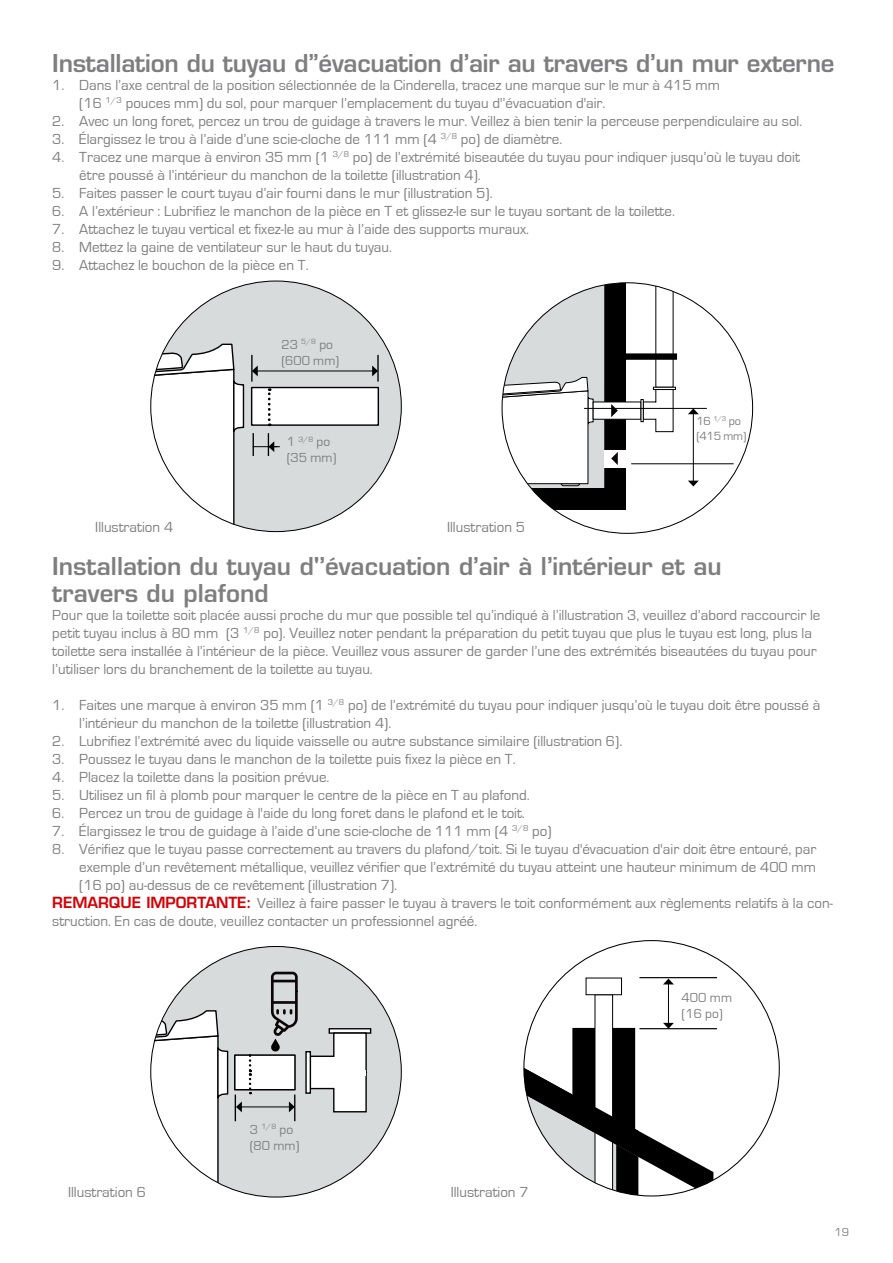
<style>
.page{position:relative;width:893px;height:1263px;background:#fff}
.page>*{position:absolute;margin:0;border:0;box-sizing:border-box;transform-origin:0 0}
.t1{font:600 24px/27px "Eurostile";color:#7e7e80}
.t2{font:15px/18px "Eurostile";color:#7e7e80}
.t3{font:13.5px/16.2px "Eurostile";color:#7e7e80}
.t4{font:12.15px/14.5px "Eurostile";letter-spacing:-.025em;color:#7e7e80}
.t5{font:12px "Eurostile";color:#818084}
.s1{font-weight:600;color:#d70006}
</style>
<div class="page">
<svg style="left:530px;top:488px;width:96px;height:22px;background:#1d1d1d"></svg>
<div style="left:653px;top:387px;width:23px;height:3px;background:#fff;border:1px solid #000"></div>
<svg style="left:642px;top:283px;width:32px;height:149px"></svg>
<div style="left:641px;top:399px;width:3px;height:23px;background:#fff;border:1px solid #000"></div>
<svg style="left:626px;top:354px;width:51px;height:6px"></svg>
<svg style="left:502px;top:283px;width:124px;height:205px"></svg>
<div style="left:151px;top:281px;width:250px;height:251px;background:#d8dbdc;border-radius:50%"></div>
<svg style="left:151px;top:284px;width:94px;height:245px"></svg>
<div style="left:251px;top:387px;width:128px;height:39px;background:#fff;border:1px solid #000"></div>
<div style="left:151px;top:946px;width:250px;height:251px;background:#d8dbdc;border-radius:50%"></div>
<svg style="left:151px;top:955px;width:78px;height:234px"></svg>
<svg style="left:367px;top:1028px;width:4px;height:6px"></svg>
<div style="left:234px;top:1054px;width:62px;height:36px;background:#fff;border:2px solid #000"></div>
<svg style="left:249px;top:1054px;width:2px;height:40px"></svg>
<hr style="left:251px;top:355px;width:2px;height:27px;background:#000">
<hr style="left:377px;top:355px;width:2px;height:27px;background:#000">
<svg style="left:268px;top:388px;width:3px;height:38px"></svg>
<svg style="left:253px;top:433px;width:27px;height:23px"></svg>
<hr style="left:257px;top:371px;width:116px;height:1px;background:#000">
<svg style="left:252px;top:365px;width:6px;height:11px"></svg>
<svg style="left:372px;top:365px;width:6px;height:11px"></svg>
<hr style="left:631px;top:463px;width:103px;height:1px;background:#000">
<hr style="left:584px;top:408px;width:123px;height:1px;background:#000">
<hr style="left:693px;top:413px;width:1px;height:68px;background:#000">
<svg style="left:688px;top:408px;width:11px;height:6px"></svg>
<svg style="left:688px;top:481px;width:11px;height:5px"></svg>
<hr style="left:241px;top:1106px;width:49px;height:1px;background:#000">
<svg style="left:235px;top:1094px;width:7px;height:27px"></svg>
<svg style="left:271px;top:972px;width:96px;height:149px"></svg>
<div style="left:298px;top:978px;width:36px;height:24px;background:#d8dbdc"></div>
<div style="left:345px;top:1070px;width:20px;height:5px;background:#fff"></div>
<div style="left:335px;top:1057px;width:19px;height:31px;background:#fff"></div>
<hr style="left:639px;top:977px;width:78px;height:1px;background:#000">
<hr style="left:639px;top:1028px;width:78px;height:1px;background:#000">
<svg style="left:524px;top:940px;width:189px;height:256px"></svg>
<h1 class="t1" style="left:52px;top:49px;width:784px">Installation du tuyau d’’évacuation d’air au travers d’un mur externe</h1>
<p class="t2" style="left:79px;top:76px;width:642px;text-indent:-27px">1. Dans l’axe central de la position sélectionnée de la Cinderella, tracez une marque sur le mur à 415 mm (16 <sup>1/3</sup> pouces mm) du sol, pour marquer l’emplacement du tuyau d'’évacuation d'air.</p>
<p class="t2" style="left:52px;top:112px;width:752px">2. Avec un long foret, percez un trou de guidage à travers le mur. Veillez à bien tenir la perceuse perpendiculaire au sol.</p>
<p class="t2" style="left:52px;top:130px;width:512px">3. Élargissez le trou à l’aide d’une scie-cloche de 111 mm (4 <sup>3/8</sup> po) de diamètre.</p>
<p class="t2" style="left:79px;top:148px;width:722px;text-indent:-27px">4. Tracez une marque à environ 35 mm (1 <sup>3/8</sup> po) de l’extrémité biseautée du tuyau pour indiquer jusqu’où le tuyau doit être poussé à l’intérieur du manchon de la toilette (illustration 4).</p>
<p class="t2" style="left:52px;top:184px;width:442px">5. Faites passer le court tuyau d’air fourni dans le mur (illustration 5).</p>
<p class="t2" style="left:52px;top:202px;width:624px">6. A l’extérieur : Lubrifiez le manchon de la pièce en T et glissez-le sur le tuyau sortant de la toilette.</p>
<p class="t2" style="left:52px;top:220px;width:478px">7. Attachez le tuyau vertical et fixez-le au mur à l’aide des supports muraux.</p>
<p class="t2" style="left:52px;top:238px;width:341px">8. Mettez la gaine de ventilateur sur le haut du tuyau.</p>
<p class="t2" style="left:52px;top:256px;width:258px">9. Attachez le bouchon de la pièce en T.</p>
<p class="t3" style="left:281px;top:337px;width:59px">23 <sup>5/8</sup> po (600 mm)</p>
<p class="t3" style="left:287px;top:434px;width:51px">1 <sup>3/8</sup> po (35 mm)</p>
<p class="t4" style="left:696px;top:414px;width:52px">16 <sup>1/3</sup> po (415 mm)</p>
<p class="t2" style="left:447px;top:519px;width:79px">Illustration 5</p>
<h1 class="t1" style="left:52px;top:552px;width:671px">Installation du tuyau d'’évacuation d’air à l’intérieur et au travers du plafond</h1>
<p class="t2" style="left:52px;top:606px;width:770px">Pour que la toilette soit placée aussi proche du mur que possible tel qu’indiqué à l’illustration 3, veuillez d’abord raccourcir le petit tuyau inclus à 80 mm (3 <sup>1/8</sup> po). Veuillez noter pendant la préparation du petit tuyau que plus le tuyau est long, plus la toilette sera installée à l’intérieur de la pièce. Veuillez vous assurer de garder l’une des extrémités biseautées du tuyau pour l’utiliser lors du branchement de la toilette au tuyau.</p>
<p class="t2" style="left:79px;top:696px;width:742px;text-indent:-27px">1. Faites une marque à environ 35 mm (1 <sup>3/8</sup> po) de l’extrémité du tuyau pour indiquer jusqu’où le tuyau doit être poussé à l’intérieur du manchon de la toilette (illustration 4).</p>
<p class="t2" style="left:52px;top:732px;width:571px">2. Lubrifiez l’extrémité avec du liquide vaisselle ou autre substance similaire (illustration 6).</p>
<p class="t2" style="left:52px;top:750px;width:465px">3. Poussez le tuyau dans le manchon de la toilette puis fixez la pièce en T.</p>
<p class="t2" style="left:52px;top:768px;width:279px">4. Placez la toilette dans la position prévue.</p>
<p class="t2" style="left:52px;top:786px;width:479px">5. Utilisez un fil à plomb pour marquer le centre de la pièce en T au plafond.</p>
<p class="t2" style="left:52px;top:804px;width:474px">6. Percez un trou de guidage à l'aide du long foret dans le plafond et le toit.</p>
<p class="t2" style="left:52px;top:822px;width:501px">7. Élargissez le trou de guidage à l’aide d’une scie-cloche de 111 mm (4 <sup>3/8</sup> po)</p>
<p class="t2" style="left:52px;top:840px;width:766px">8. Vérifiez que le tuyau passe correctement au travers du plafond/toit. Si le tuyau d'évacuation d'air doit être entouré, par</p>
<p class="t2" style="left:79px;top:858px;width:738px">exemple d’un revêtement métallique, veuillez vérifier que l’extrémité du tuyau atteint une hauteur minimum de 400 mm</p>
<p class="t2" style="left:79px;top:876px;width:319px">(16 po) au-dessus de ce revêtement (illustration 7).</p>
<p class="t2" style="left:52px;top:894px;width:782px"><span class="s1">REMARQUE IMPORTANTE:</span> Veillez à faire passer le tuyau à travers le toit conformément aux règlements relatifs à la con-</p>
<p class="t2" style="left:52px;top:912px;width:427px">struction. En cas de doute, veuillez contacter un professionnel agréé.</p>
<p class="t2" style="left:95px;top:519px;width:79px">Illustration 4</p>
<p class="t2" style="left:68px;top:1183px;width:79px">Illustration 6</p>
<p class="t3" style="left:250px;top:1122px;width:51px">3 <sup>1/8</sup> po (80 mm)</p>
<p class="t2" style="left:451px;top:1183px;width:79px">Illustration 7</p>
<p class="t3" style="left:682px;top:989px;width:52px">400 mm (16 po)</p>
<p class="t5" style="left:834px;top:1225px;width:16px">19</p>
</div>
